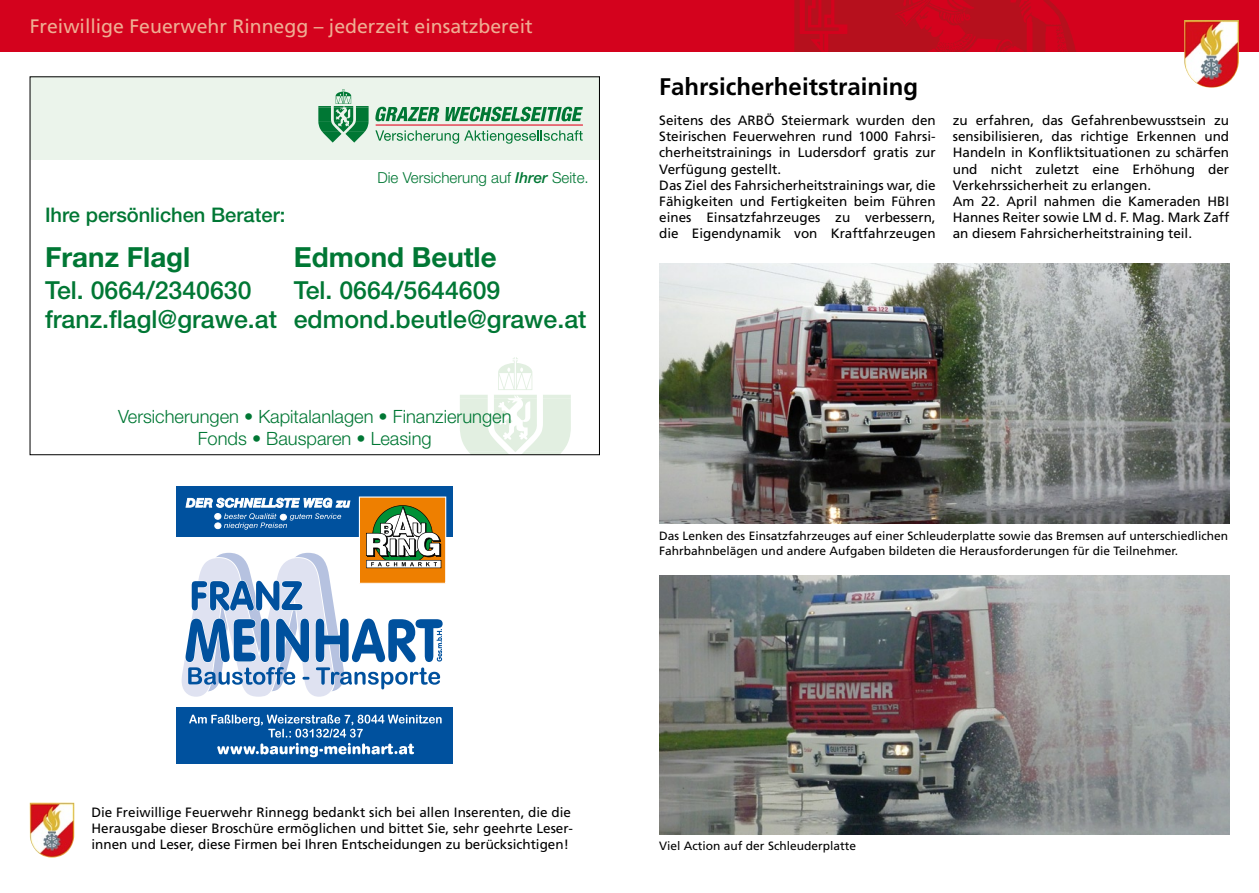
<style>
.page{position:relative;width:1259px;height:893px;background:#fff}
.page>*{position:absolute;margin:0;border:0;box-sizing:border-box;transform-origin:0 0}
.t1{font:700 27.75px "Helvetica Neue";color:#007734}
.t2{font:500 24.9px/28.7px "Helvetica Neue";color:#007734}
.t3{font:700 24px "Frutiger LT Std";color:#000}
.t4{font:500 20.1px "Helvetica Neue";color:#007734}
.t5{font:19.5px "Frutiger LT Std";color:#efae93}
.t6{font:300 18.3px/21.9px "Helvetica Neue";color:#007734;text-align:center}
.t7{font:300 15.15px "Helvetica Neue";color:#007734}
.t8{font:13.5px/16.2px "Frutiger LT Std";color:#000}
.t9{font:12px/14.4px "Frutiger LT Std";color:#000}
.s1{font-weight:500;font-style:italic}
</style>
<div class="page">
<div style="left:0;top:0;width:629px;height:51px;background:#d4021d"></div>
<div style="left:629px;top:0;width:630px;height:51px;background:#d4021d"></div>
<img style="left:794px;top:0;width:282px;height:51px">
<img style="left:1184px;top:20px;width:54px;height:68px">
<svg style="left:32px;top:79px;width:566px;height:374px"></svg>
<div style="left:176px;top:487px;width:277px;height:50px;background:#00519e"></div>
<div style="left:359px;top:496px;width:87px;height:88px;border:1px solid #fff"></div>
<div style="left:176px;top:708px;width:277px;height:56px;background:#00519e"></div>
<svg style="left:189px;top:715px;width:252px;height:42px"></svg>
<svg style="left:181px;top:498px;width:262px;height:199px"></svg>
<img style="left:30px;top:803px;width:44px;height:54px">
<img style="left:659px;top:264px;width:570px;height:259px">
<img style="left:659px;top:575px;width:570px;height:259px">
<h3 class="t5" style="left:30px;top:15px;width:504px">Freiwillige Feuerwehr Rinnegg – jederzeit einsatzbereit</h3>
<h3 class="t4" style="left:45px;top:203px;width:242px">Ihre persönlichen Berater:</h3>
<h1 class="t1" style="left:45px;top:240px;width:147px">Franz Flagl</h1>
<h2 class="t2" style="left:45px;top:275px;width:233px">Tel. 0664/2340630 franz.flagl@grawe.at</h2>
<p class="t7" style="left:377px;top:168px;width:213px">Die Versicherung auf <span class="s1">Ihrer</span> Seite.</p>
<h1 class="t1" style="left:294px;top:240px;width:204px">Edmond Beutle</h1>
<h2 class="t2" style="left:294px;top:275px;width:294px">Tel. 0664/5644609 edmond.beutle@grawe.at</h2>
<h3 class="t6" style="left:118px;top:405px;width:395px">Versicherungen • Kapitalanlagen • Finanzierungen<br>Fonds • Bausparen • Leasing</h3>
<h3 class="t3" style="left:659px;top:72px;width:260px">Fahrsicherheitstraining</h3>
<p class="t8" style="left:659px;top:112px;width:278px">Seitens des ARBÖ Steiermark wurden den Steirischen Feuerwehren rund 1000 Fahrsi&shy;cherheitstrainings in Ludersdorf gratis zur Verfügung gestellt.<br>Das Ziel des Fahrsicherheitstrainings war, die Fähigkeiten und Fertigkeiten beim Führen eines Einsatzfahrzeuges zu verbessern, die Eigendynamik von Kraftfahrzeugen</p>
<p class="t8" style="left:952px;top:112px;width:278px">zu erfahren, das Gefahrenbewusstsein zu sensibilisieren, das richtige Erkennen und Handeln in Konfliktsituationen zu schärfen und nicht zuletzt eine Erhöhung der Verkehrssicherheit zu erlangen.<br>Am 22. April nahmen die Kameraden HBI Hannes Reiter sowie LM d. F. Mag. Mark Zaff an diesem Fahrsicherheitstraining teil.</p>
<p class="t9" style="left:659px;top:529px;width:570px">Das Lenken des Einsatzfahrzeuges auf einer Schleuderplatte sowie das Bremsen auf unterschiedlichen<br>Fahrbahnbelägen und andere Aufgaben bildeten die Herausforderungen für die Teilnehmer.</p>
<p class="t8" style="left:91px;top:804px;width:482px;text-align:justify">Die Freiwillige Feuerwehr Rinnegg bedankt sich bei allen Inserenten, die die Herausgabe dieser Broschüre ermöglichen und bittet Sie, sehr geehrte Leser&shy;innen und Leser, diese Firmen bei Ihren Entscheidungen zu berücksichtigen!</p>
<p class="t9" style="left:659px;top:839px;width:198px">Viel Action auf der Schleuderplatte</p>
</div>
